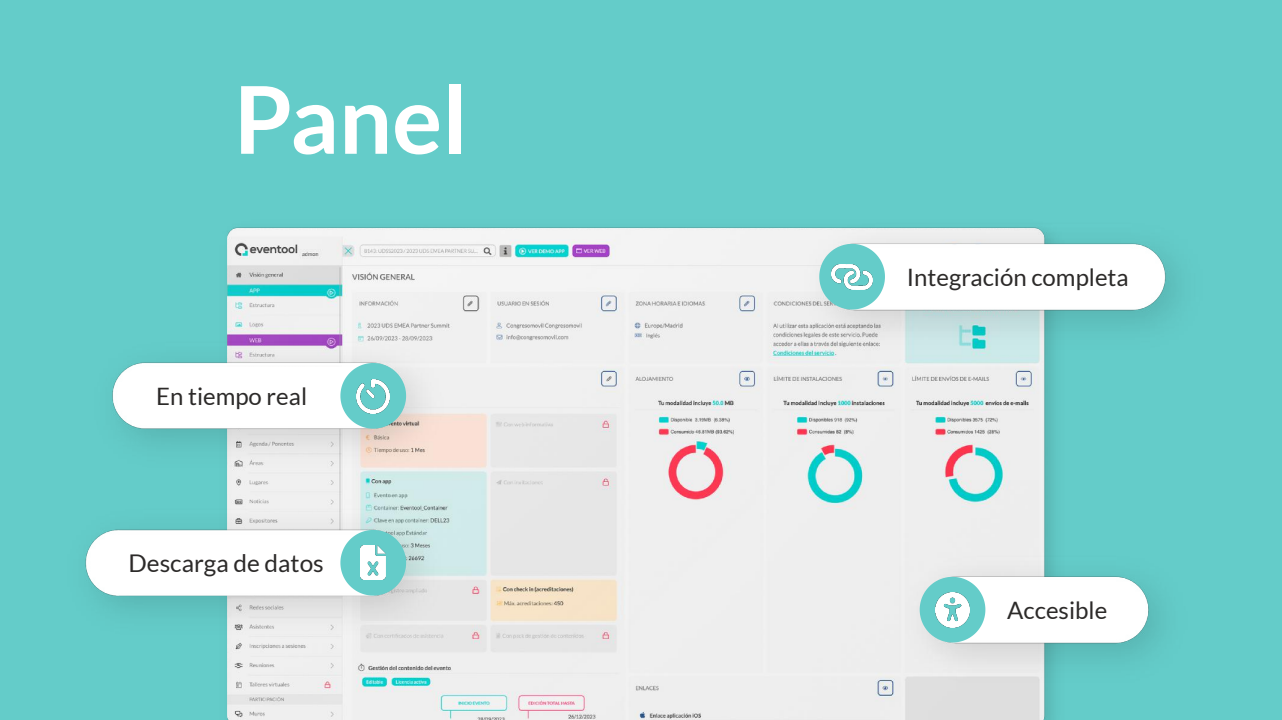
<style>
.page{position:relative;width:1282px;height:720px;background:#fff}
.page>*{position:absolute;margin:0;border:0;box-sizing:border-box;transform-origin:0 0}
.t1{font:700 93.5px "Lato";color:#fff}
.t2{font:24.38px "Lato";color:#2c2a29}
.t3{font:24px "Lato";color:#2c2a29}
</style>
<div class="page">
<div style="left:0;top:0;width:1281px;height:720px;background:#64ccc9"></div>
<img style="left:227px;top:227px;width:826px;height:493px">
<img style="left:885px;top:538px;width:274px;height:162px">
<svg style="left:919px;top:577px;width:66px;height:66px"></svg>
<img style="left:784px;top:227px;width:392px;height:140px">
<svg style="left:819px;top:244px;width:65px;height:66px"></svg>
<img style="left:112px;top:325px;width:410px;height:162px">
<svg style="left:340px;top:363px;width:66px;height:66px"></svg>
<img style="left:357px;top:379px;width:32px;height:34px">
<img style="left:935px;top:592px;width:34px;height:35px">
<img style="left:831px;top:264px;width:41px;height:26px">
<img style="left:85px;top:491px;width:448px;height:162px">
<svg style="left:340px;top:530px;width:66px;height:66px"></svg>
<img style="left:360px;top:546px;width:26px;height:34px">
<h1 class="t1" style="left:234px;top:61px;width:235px">Panel</h1>
<p class="t3" style="left:156px;top:381px;width:152px">En tiempo real</p>
<p class="t2" style="left:129px;top:548px;width:197px">Descarga de datos</p>
<p class="t3" style="left:906px;top:262px;width:223px">Integración completa</p>
<p class="t3" style="left:1007px;top:595px;width:101px">Accesible</p>
</div>
